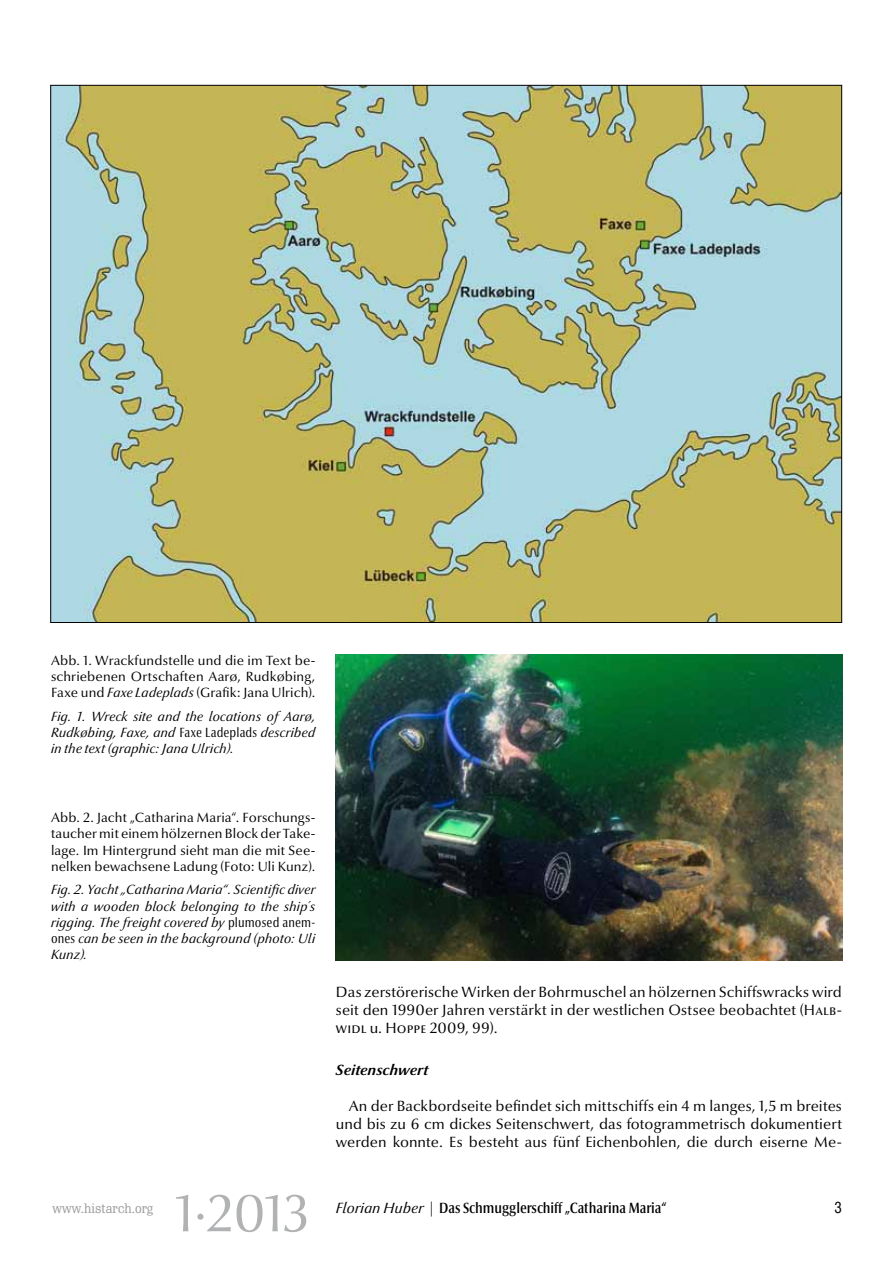
<style>
.page{position:relative;width:893px;height:1263px;background:#fff}
.page>*{position:absolute;margin:0;border:0;box-sizing:border-box;transform-origin:0 0}
.t1{font:52.5px "Optima Nova LT Pro";color:#b1b2b3}
.t2{font:15px/18px "Optima Nova LT Pro";letter-spacing:.01em;color:#000;text-align:justify}
.t3{font:600 condensed 15px "Optima Nova LT Pro";color:#000}
.t4{font:italic 700 15px "Optima Nova LT Pro";letter-spacing:.01em;color:#000}
.t5{font:condensed 15px "Swiss 721 BT";color:#000}
.t6{font:italic 13.5px/16.2px "Optima Nova LT Pro";letter-spacing:.01em;color:#000;text-align:justify}
.t7{font:13.5px/16.2px "Optima Nova LT Pro";letter-spacing:.01em;color:#000;text-align:justify}
.t8{font:13.5px "Schadow BT";color:#9c9c9d}
.s1{font-style:italic}
.s2{font-style:normal;font-stretch:condensed}
.s3{font-weight:400;font-style:italic;font-stretch:normal}
.s4{font-family:"Swiss 721 BT";font-weight:300;font-stretch:normal}
</style>
<div class="page">
<img style="left:52px;top:87px;width:788px;height:534px">
<img style="left:336px;top:654px;width:506px;height:306px">
<p class="t7" style="left:51px;top:652px;width:266px">Abb. 1. Wrackfundstelle und die im Text be&shy;schriebenen Ortschaften Aarø, Rudkøbing, Faxe und <span class="s1">Faxe Ladeplads</span> (Grafik: Jana Ulrich).</p>
<p class="t6" style="left:51px;top:708px;width:266px">Fig. 1. Wreck site and the locations of Aarø, Rudkøbing, Faxe, and <span class="s2">Faxe Ladeplads</span> described in the text (graphic: Jana Ulrich).</p>
<p class="t7" style="left:51px;top:809px;width:266px">Abb. 2. Jacht „Catharina Maria“. Forschungs&shy;taucher mit einem hölzernen Block der Take&shy;lage. Im Hintergrund sieht man die mit See&shy;nelken bewachsene Ladung (Foto: Uli Kunz).</p>
<p class="t6" style="left:51px;top:882px;width:267px">Fig. 2. Yacht „Catharina Maria“. Scientific diver with a wooden block belonging to the ship´s rigging. The freight covered by <span class="s2">plumosed anem&shy;ones</span> can be seen in the background (photo: Uli Kunz).</p>
<p class="t2" style="left:336px;top:982px;width:507px">Das zerstörerische Wirken der Bohrmuschel an hölzernen Schiffswracks wird seit den 1990er Jahren verstärkt in der westlichen Ostsee beobachtet (Halb&shy;widl u. Hoppe 2009, 99).</p>
<p class="t4" style="left:336px;top:1060px;width:94px">Seitenschwert</p>
<p class="t2" style="left:336px;top:1096px;width:507px;text-indent:13px">An der Backbordseite befindet sich mittschiffs ein 4 m langes, 1,5 m breites und bis zu 6 cm dickes Seitenschwert, das fotogrammetrisch dokumentiert werden konnte. Es besteht aus fünf Eichenbohlen, die durch eiserne Me-</p>
<h1 class="t1" style="left:176px;top:1180px;width:135px">1·2013</h1>
<p class="t8" style="left:53px;top:1199px;width:102px">www.histarch.org</p>
<p class="t3" style="left:336px;top:1198px;width:332px"><span class="s3">Florian Huber</span> <span class="s4">|</span> Das Schmugglerschiff „Catharina Maria“</p>
<p class="t5" style="left:834px;top:1198px;width:9px">3</p>
</div>
